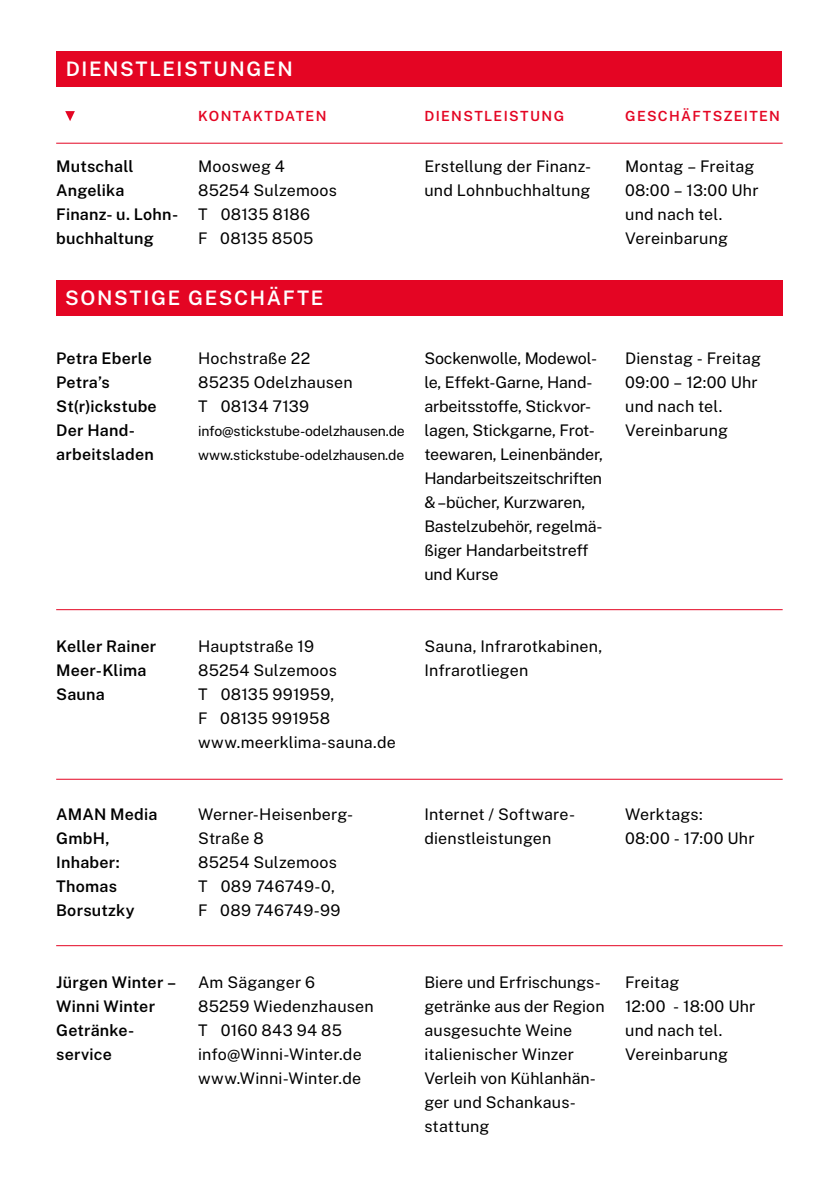
<style>
.page{position:relative;width:840px;height:1191px;background:#fff}
.page>*{position:absolute;margin:0;border:0;box-sizing:border-box;transform-origin:0 0}
.t1{font:600 20px "Public Sans";letter-spacing:.085em;color:#fff}
.t2{font:16px/24px "Public Sans";letter-spacing:.01em;color:#000}
.t3{font:16px/24px "Public Sans";letter-spacing:-.01em;color:#000}
.t4{font:600 16px/24px "Public Sans";letter-spacing:.015em;color:#000}
.t5{font:14px/24px "Public Sans";letter-spacing:-.01em;color:#000}
.t6{font:600 14px "Public Sans";letter-spacing:.095em;color:#e40523}
</style>
<div class="page">
<div style="left:57px;top:51px;width:724px;height:35px;background:#e40523"></div>
<div style="left:57px;top:280px;width:725px;height:36px;background:#e40523"></div>
<hr style="left:56px;top:143px;width:726px;height:1px;background:#e40523">
<hr style="left:56px;top:609px;width:726px;height:1px;background:#e40523">
<hr style="left:56px;top:778px;width:726px;height:1px;background:#e40523">
<hr style="left:56px;top:945px;width:726px;height:1px;background:#e40523">
<svg style="left:65px;top:111px;width:10px;height:10px"></svg>
<p class="t1" style="left:66px;top:53px;width:228px">DIENSTLEISTUNGEN</p>
<p class="t4" style="left:56px;top:153px;width:123px">Mutschall<br>Angelika<br>Finanz- u. Lohn&shy;buchhaltung</p>
<p class="t6" style="left:198px;top:105px;width:130px">KONTAKTDATEN</p>
<p class="t6" style="left:424px;top:105px;width:141px">DIENSTLEISTUNG</p>
<p class="t6" style="left:624px;top:105px;width:156px">GESCHÄFTSZEITEN</p>
<p class="t2" style="left:198px;top:153px;width:140px">Moosweg 4<br>85254 Sulzemoos<br>T 08135 8186<br>F 08135 8505</p>
<p class="t2" style="left:424px;top:153px;width:168px">Erstellung der Finanz&shy;und Lohnbuchhaltung</p>
<p class="t2" style="left:624px;top:153px;width:135px">Montag – Freitag<br>08:00 – 13:00 Uhr und nach tel.<br>Vereinbarung</p>
<p class="t1" style="left:65px;top:283px;width:260px">SONSTIGE GESCHÄFTE</p>
<p class="t4" style="left:56px;top:345px;width:102px">Petra Eberle<br>Petra’s<br>St(r)ickstube<br>Der Hand&shy;arbeitsladen</p>
<p class="t2" style="left:198px;top:345px;width:156px">Hochstraße 22<br>85235 Odelzhausen<br>T 08134 7139</p>
<p class="t5" style="left:198px;top:418px;width:208px">info@stickstube-odelzhausen.de www.stickstube-odelzhausen.de</p>
<p class="t3" style="left:424px;top:345px;width:180px">Sockenwolle, Modewol&shy;le, Effekt-Garne, Hand&shy;arbeitsstoffe, Stickvor&shy;lagen, Stickgarne, Frot&shy;teewaren, Leinenbänder,<br>Handarbeitszeitschriften &amp; –bücher, Kurzwaren,<br>Bastelzubehör, regelmä&shy;ßiger Handarbeitstreff und Kurse</p>
<p class="t2" style="left:624px;top:345px;width:137px">Dienstag - Freitag<br>09:00 – 12:00 Uhr und nach tel.<br>Vereinbarung</p>
<p class="t4" style="left:56px;top:633px;width:101px">Keller Rainer<br>Meer-Klima<br>Sauna</p>
<p class="t2" style="left:198px;top:633px;width:199px">Hauptstraße 19<br>85254 Sulzemoos<br>T 08135 991959,<br>F 08135 991958 www.meerklima-sauna.de</p>
<p class="t4" style="left:56px;top:801px;width:103px">AMAN Media<br>GmbH,<br>Inhaber:<br>Thomas<br>Borsutzky</p>
<p class="t2" style="left:198px;top:801px;width:157px">Werner-Heisenberg-<br>Straße 8<br>85254 Sulzemoos<br>T 089 746749-0,<br>F 089 746749-99</p>
<p class="t4" style="left:56px;top:969px;width:122px">Jürgen Winter –<br>Winni Winter<br>Getränke&shy;service</p>
<p class="t2" style="left:198px;top:969px;width:177px">Am Säganger 6<br>85259 Wiedenzhausen<br>T 0160 843 94 85 info@Winni-Winter.de www.Winni-Winter.de</p>
<p class="t2" style="left:424px;top:633px;width:179px">Sauna, Infrarotkabinen,<br>Infrarotliegen</p>
<p class="t2" style="left:424px;top:801px;width:152px">Internet / Software&shy;dienstleistungen</p>
<p class="t2" style="left:624px;top:801px;width:131px">Werktags:<br>08:00 - 17:00 Uhr</p>
<p class="t2" style="left:424px;top:969px;width:181px">Biere und Erfrischungs&shy;getränke aus der Region ausgesuchte Weine italienischer Winzer<br>Verleih von Kühlanhän&shy;ger und Schankaus&shy;stattung</p>
<p class="t2" style="left:624px;top:969px;width:132px">Freitag<br>12:00 - 18:00 Uhr und nach tel.<br>Vereinbarung</p>
</div>
